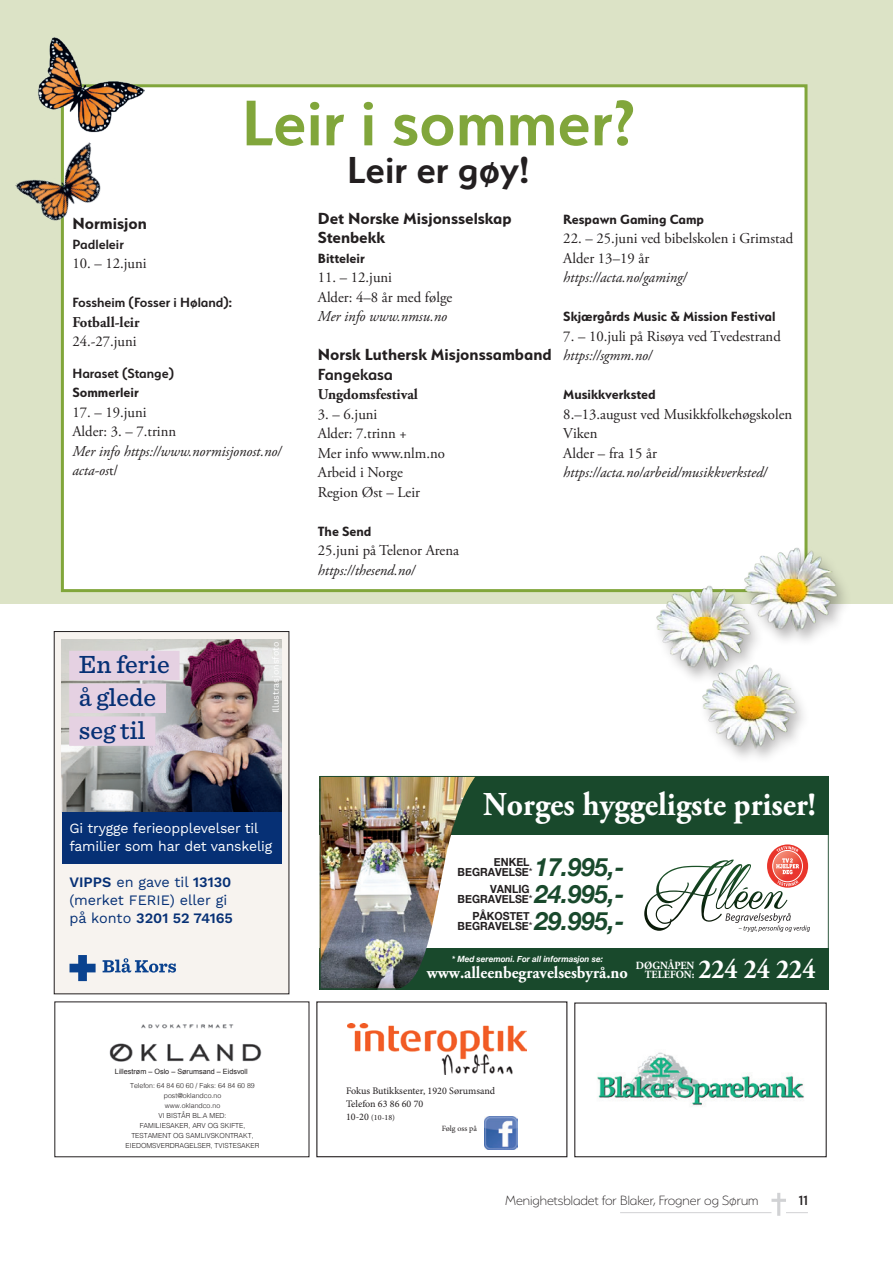
<style>
.page{position:relative;width:893px;height:1263px;background:#fff}
.page>*{position:absolute;margin:0;border:0;box-sizing:border-box;transform-origin:0 0}
.t1{font:600 72px "Serenity";color:#81a63b}
.t2{font:600 42px "Serenity";color:#231f20}
.t3{font:700 33.3px "Adobe Garamond Pro";color:#fff;scale:.95 1}
.t4{font:700 27.45px "Adobe Garamond Pro";color:#fff;scale:.92 1}
.t5{font:500 25.95px/32.8px "Sentinel";color:#063075}
.t6{font:italic 700 25.2px "Helvetica Neue";color:#19492c;scale:.95 1}
.t7{font:700 18px/19.5px "Serenity";color:#231f20}
.t8{font:600 18px "Serenity";color:#231f20}
.t9{font:700 17.1px "Adobe Garamond Pro";color:#fff;scale:.95 1}
.t10{font:15px/19.5px "Adobe Garamond Pro";color:#231f20}
.t11{font:italic 15px/19.5px "Adobe Garamond Pro";color:#231f20}
.t12{font:700 15px "Serenity";color:#231f20}
.t13{font:600 15px "Serenity";color:#231f20}
.t14{font:200 15px "Serenity";color:#231f20}
.t15{font:700 15px "Adobe Garamond Pro";color:#231f20}
.t16{font:500 15px "Serenity";color:#231f20}
.t17{font:14.4px/18px "Work Sans";color:#063075}
.t18{font:14.1px/18px "Work Sans";letter-spacing:-.01em;color:#fff}
.t19{font:700 11.25px/9.6px "Helvetica Neue";color:#231f20;text-align:right;scale:.95 1}
.t20{font:700 10.95px/9.1px "Adobe Garamond Pro";color:#fff;text-align:right;scale:.95 1}
.t21{font:10.05px/13.4px "Minion Pro";color:#231f20}
.t22{font:9px "Work Sans";color:#fff}
.t23{font:italic 700 8.55px "Helvetica Neue";color:#fff;scale:.95 1}
.t24{font:7.95px "Minion Pro";color:#231f20}
.t25{font:7.2px "Arial";color:#231f20}
.t26{font:300 6.9px/9.9px "Helvetica";color:#231f20;text-align:center}
.s1{font-style:normal}
.s2{font-weight:600}
.s3{font-weight:400}
.s4{font-size:10.05px}
</style>
<div class="page">
<hr style="left:620px;top:1212px;width:151px;height:1px;background:#d1d2d4">
<svg style="left:771px;top:1193px;width:37px;height:23px"></svg>
<img style="left:320px;top:776px;width:509px;height:213px">
<div style="left:54px;top:631px;width:235px;height:363px;background:#f7f3ef"></div>
<svg style="left:103px;top:958px;width:73px;height:14px"></svg>
<svg style="left:70px;top:955px;width:26px;height:26px"></svg>
<img style="left:62px;top:639px;width:219px;height:174px">
<div style="left:69px;top:651px;width:111px;height:29px;background:#e5d1e2"></div>
<div style="left:69px;top:684px;width:97px;height:29px;background:#e5d1e2"></div>
<div style="left:69px;top:716px;width:86px;height:30px;background:#e5d1e2"></div>
<div style="left:62px;top:813px;width:219px;height:51px;background:#063075"></div>
<div style="left:54px;top:631px;width:235px;height:363px;border:1px solid #231f20"></div>
<div style="left:0;top:0;width:893px;height:604px;background:#dce3c6"></div>
<div style="left:62px;top:86px;width:744px;height:505px;background:#fff"></div>
<div style="left:61px;top:84px;width:746px;height:508px;border:3px solid #81a63b"></div>
<img style="left:597px;top:1052px;width:207px;height:54px">
<div style="left:574px;top:1002px;width:253px;height:155px;border:1px solid #231f20"></div>
<img style="left:348px;top:1024px;width:179px;height:50px">
<div style="left:316px;top:1001px;width:251px;height:156px;border:1px solid #231f20"></div>
<img style="left:485px;top:1117px;width:33px;height:33px">
<img style="left:109px;top:1024px;width:153px;height:38px">
<img style="left:38px;top:37px;width:107px;height:84px">
<img style="left:15px;top:121px;width:96px;height:113px">
<img style="left:744px;top:542px;width:101px;height:99px">
<img style="left:639px;top:581px;width:127px;height:90px">
<img style="left:685px;top:659px;width:127px;height:136px">
<h1 class="t1" style="left:242px;top:83px;width:395px">Leir i sommer?</h1>
<h2 class="t2" style="left:347px;top:147px;width:184px">Leir er gøy!</h2>
<p class="t7" style="left:72px;top:213px;width:76px">Normisjon</p>
<p class="t13" style="left:72px;top:236px;width:53px">Padleleir</p>
<p class="t10" style="left:72px;top:254px;width:76px">10. – 12.juni</p>
<p class="t13" style="left:72px;top:294px;width:161px">Fossheim (Fosser i Høland):</p>
<p class="t15" style="left:72px;top:313px;width:69px">Fotball-leir</p>
<p class="t10" style="left:72px;top:332px;width:66px">24.-27.juni</p>
<p class="t13" style="left:72px;top:365px;width:103px">Haraset (Stange)</p>
<p class="t12" style="left:72px;top:384px;width:68px">Sommerleir</p>
<p class="t10" style="left:72px;top:403px;width:105px">17. – 19.juni<br>Alder: 3. – 7.trinn</p>
<p class="t11" style="left:72px;top:441px;width:210px">Mer info https://www.normisjonost.no/ acta-os<span class="s1">t/</span></p>
<h3 class="t5" style="left:79px;top:646px;width:92px">En ferie å glede seg til</h3>
<p class="t22" style="left:269px;top:713px;width:73px;rotate:-90deg">Illustrasjonsfoto</p>
<p class="t18" style="left:70px;top:819px;width:204px">Gi trygge ferieopplevelser til familier som har det vanskelig</p>
<p class="t17" style="left:70px;top:873px;width:165px"><span class="s2">VIPPS</span> en gave til <span class="s2">13130 </span>(merket FERIE) eller gi på konto <span class="s2">3201 52 74165</span></p>
<p class="t25" style="left:115px;top:1066px;width:134px">Lillestrøm – Oslo – Sørumsand – Eidsvoll</p>
<p class="t26" style="left:126px;top:1080px;width:135px">Telefon: 64 84 60 60 / Faks: 64 84 60 89 post@oklandco.no<br>www.oklandco.no<br>VI BISTÅR BL.A MED:<br>FAMILIESAKER, ARV OG SKIFTE,<br>TESTAMENT OG SAMLIVSKONTRAKT,<br>EIEDOMSVERDRAGELSER, TVISTESAKER</p>
<p class="t7" style="left:318px;top:208px;width:195px">Det Norske Misjonsselskap<br>Stenbekk</p>
<p class="t12" style="left:318px;top:250px;width:49px">Bitteleir</p>
<p class="t10" style="left:318px;top:268px;width:136px">11. – 12.juni<br>Alder: 4–8 år med følge</p>
<p class="t11" style="left:318px;top:307px;width:131px">Mer info www.nmsu.no</p>
<p class="t7" style="left:318px;top:345px;width:235px">Norsk Luthersk Misjonssamband</p>
<p class="t8" style="left:318px;top:364px;width:77px">Fangekasa</p>
<p class="t15" style="left:318px;top:386px;width:102px">Ungdomsfestival</p>
<p class="t10" style="left:318px;top:405px;width:129px">3. – 6.juni<br>Alder: 7.trinn +<br>Mer info www.nlm.no<br>Arbeid i Norge<br>Region Øst – Leir</p>
<p class="t12" style="left:318px;top:523px;width:55px">The Send</p>
<p class="t10" style="left:318px;top:541px;width:143px">25.juni på Telenor Arena</p>
<p class="t11" style="left:318px;top:561px;width:98px">https://thesend.no/</p>
<p class="t12" style="left:563px;top:211px;width:142px">Respawn Gaming Camp</p>
<p class="t10" style="left:563px;top:229px;width:231px">22. – 25.juni ved bibelskolen i Grimstad<br>Alder 13–19 år</p>
<p class="t11" style="left:563px;top:268px;width:125px">https://acta.no/gaming/</p>
<p class="t12" style="left:563px;top:308px;width:214px">Skjærgårds Music &amp; Mission Festival</p>
<p class="t10" style="left:563px;top:327px;width:219px">7. – 10.juli på Risøya ved Tvedestrand</p>
<p class="t11" style="left:563px;top:346px;width:90px">https://sgmm.no/</p>
<p class="t12" style="left:563px;top:386px;width:94px">Musikkverksted</p>
<p class="t10" style="left:563px;top:405px;width:230px">8.–13.august ved Musikkfolkehøgskolen<br>Viken<br>Alder – fra 15 år</p>
<p class="t11" style="left:563px;top:463px;width:205px">https://acta.no/arbeid/musikkverksted/</p>
<h3 class="t3" style="left:483px;top:785px;width:352px">Norges hyggeligste priser!</h3>
<p class="t19" style="left:458px;top:858px;width:80px">ENKEL<br>BEGRAVELSE<span class="s3">*</span></p>
<h3 class="t6" style="left:535px;top:847px;width:96px">17.995,-</h3>
<p class="t19" style="left:458px;top:884px;width:80px">VANLIG<br>BEGRAVELSE<span class="s3">*</span></p>
<h3 class="t6" style="left:535px;top:874px;width:96px">24.995,-</h3>
<p class="t19" style="left:458px;top:911px;width:80px">PÅKOSTET<br>BEGRAVELSE<span class="s3">*</span></p>
<h3 class="t6" style="left:535px;top:901px;width:96px">29.995,-</h3>
<p class="t23" style="left:452px;top:952px;width:161px">* Med seremoni. For all informasjon se:</p>
<p class="t9" style="left:427px;top:963px;width:213px">www.alleenbegravelsesbyrå.no</p>
<p class="t20" style="left:636px;top:961px;width:63px">DØGNÅPEN<br>TELEFON:</p>
<h3 class="t4" style="left:698px;top:953px;width:129px">224 24 224</h3>
<p class="t21" style="left:346px;top:1084px;width:151px">Fokus Butikksenter, 1920 Sørumsand<br>Telefon 63 86 60 70</p>
<p class="t24" style="left:346px;top:1112px;width:50px"><span class="s4">10-20</span> (10-18)</p>
<p class="t24" style="left:442px;top:1123px;width:37px">Følg oss på</p>
<p class="t14" style="left:505px;top:1193px;width:255px">Menighetsbladet for Blaker, Frogner og Sørum</p>
<p class="t16" style="left:799px;top:1192px;width:10px">11</p>
</div>
